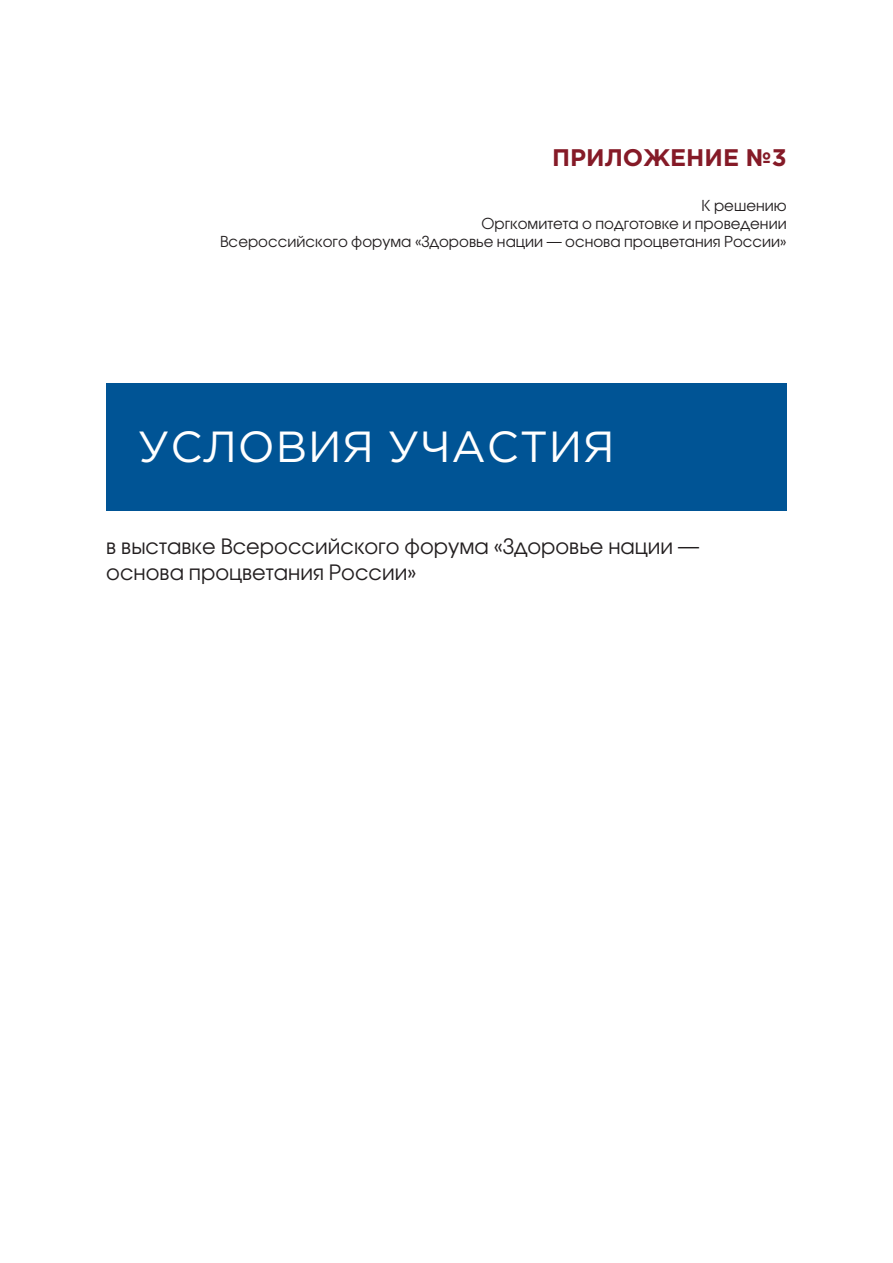
<style>
.page{position:relative;width:893px;height:1263px;background:#fff}
.page>*{position:absolute;margin:0;border:0;box-sizing:border-box;transform-origin:0 0}
.t1{font:43.5px "Gotham Pro";letter-spacing:.02em;color:#fff}
.t2{font:700 24px "Gotham Pro";color:#851a27}
.t3{font:21px/25.2px "Avant Garde Gothic C";color:#231f20}
.t4{font:15px/18px "Avant Garde Gothic C";color:#231f20;text-align:right}
</style>
<div class="page">
<div style="left:106px;top:383px;width:681px;height:127px;background:#005495"></div>
<h2 class="t2" style="left:552px;top:149px;width:236px">ПРИЛОЖЕНИЕ №3</h2>
<p class="t4" style="left:220px;top:198px;width:568px">К решению<br>Оргкомитета о подготовке и проведении<br>Всероссийского форума «Здоровье нации — основа процветания России»</p>
<h1 class="t1" style="left:138px;top:431px;width:478px">УСЛОВИЯ УЧАСТИЯ</h1>
<h3 class="t3" style="left:106px;top:536px;width:594px">в выставке Всероссийского форума «Здоровье нации — основа процветания России»</h3>
</div>
